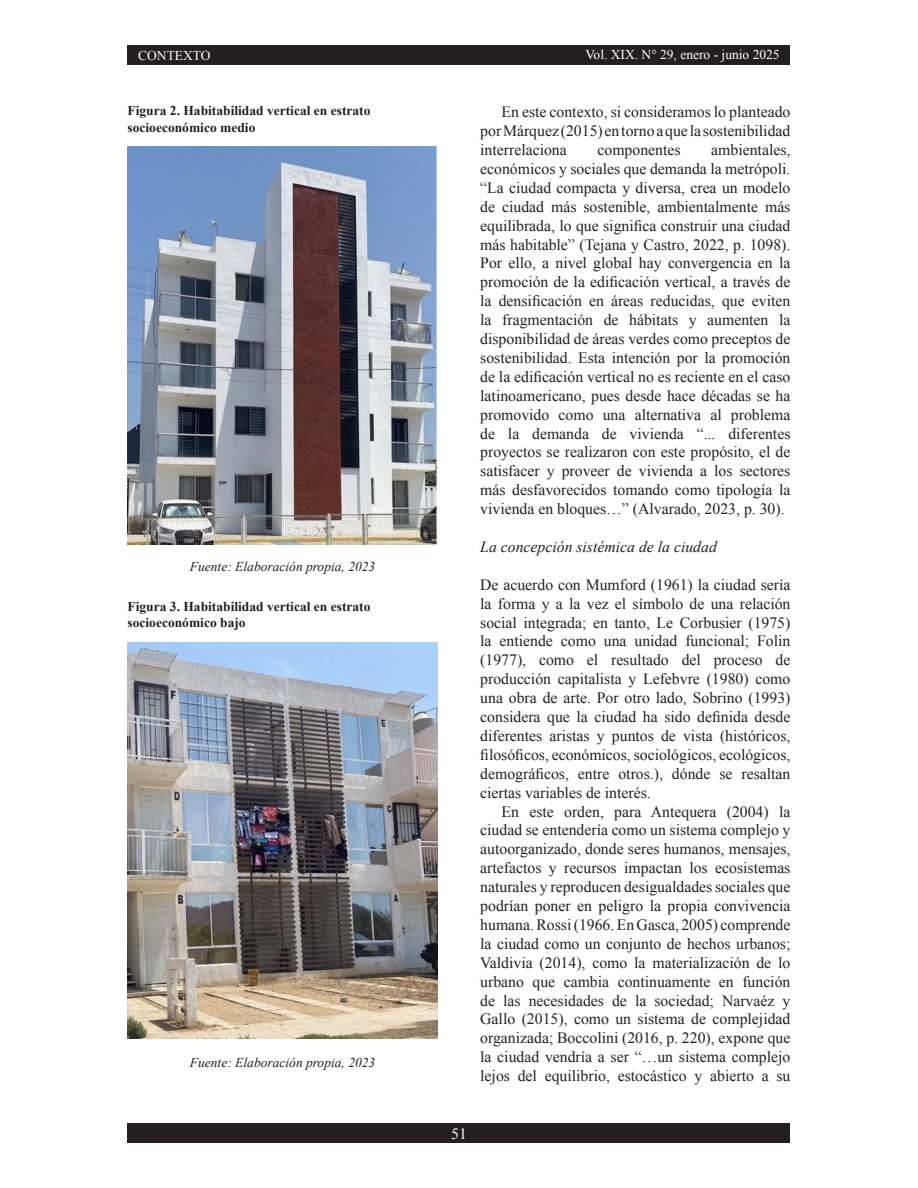
<style>
.page{position:relative;width:918px;height:1188px;background:#fff}
.page>*{position:absolute;margin:0;border:0;box-sizing:border-box;transform-origin:0 0}
.Paragraph{font:15.75px/18.9px "Times New Roman";color:#231f20;text-align:justify}
.Paragraph-2{font:italic 15.75px "Times New Roman";color:#231f20}
.t1{font:15.75px "Times New Roman";color:#fcfcfc}
.t2{font:700 13.5px/16.2px "Times New Roman";color:#231f20}
.t3{font:italic 13.5px "Times New Roman";color:#231f20}
.t4{font:13.5px "Times New Roman";color:#fff}
</style>
<div class="page">
<div style="left:128px;top:1124px;width:662px;height:19px;background:#231f20"></div>
<div style="left:128px;top:45px;width:662px;height:19px;background:#231f20"></div>
<img style="left:128px;top:147px;width:309px;height:397px">
<img style="left:128px;top:642px;width:310px;height:396px">
<p class="t4" style="left:138px;top:47px;width:74px">CONTEXTO</p>
<p class="t4" style="left:586px;top:46px;width:196px">Vol. XIX. N° 29, enero - junio 2025</p>
<p class="t2" style="left:128px;top:102px;width:244px">Figura 2. Habitabilidad vertical en estrato socioeconómico medio</p>
<p class="t3" style="left:190px;top:558px;width:187px">Fuente: Elaboración propia, 2023</p>
<p class="t2" style="left:128px;top:598px;width:244px">Figura 3. Habitabilidad vertical en estrato socioeconómico bajo</p>
<p class="t3" style="left:190px;top:1053px;width:187px">Fuente: Elaboración propia, 2023</p>
<p class="Paragraph" style="left:480px;top:102px;width:312px;text-indent:21px">En este contexto, si consideramos lo planteado por Márquez (2015) en torno a que la sostenibilidad interrelaciona</p>
<p class="Paragraph" style="left:480px;top:140px;width:312px;text-indent:231px">ambientales, económicos y sociales que demanda la metrópoli. “La ciudad compacta y diversa, crea un modelo de ciudad más sostenible, ambientalmente más equilibrada, lo que significa construir una ciudad más habitable” (Tejana y Castro, 2022, p. 1098).<br>Por ello, a nivel global hay convergencia en la promoción de la edificación vertical, a través de la densificación en áreas reducidas, que eviten la fragmentación de hábitats y aumenten la disponibilidad de áreas verdes como preceptos de sostenibilidad. Esta intención por la promoción de la edificación vertical no es reciente en el caso latinoamericano, pues desde hace décadas se ha promovido como una alternativa al problema de la demanda de vivienda “... diferentes proyectos se realizaron con este propósito, el de satisfacer y proveer de vivienda a los sectores más desfavorecidos tomando como tipología la vivienda en bloques…” (Alvarado, 2023, p. 30).</p>
<p class="Paragraph-2" style="left:480px;top:536px;width:238px">La concepción sistémica de la ciudad</p>
<p class="Paragraph" style="left:480px;top:575px;width:312px">De acuerdo con Mumford (1961) la ciudad sería la forma y a la vez el símbolo de una relación social integrada; en tanto, Le Corbusier (1975) la entiende como una unidad funcional; Folin (1977), como el resultado del proceso de producción capitalista y Lefebvre (1980) como una obra de arte. Por otro lado, Sobrino (1993) considera que la ciudad ha sido definida desde diferentes aristas y puntos de vista (históricos, filosóficos, económicos, sociológicos, ecológicos, demográficos, entre otros.), dónde se resaltan ciertas variables de interés.</p>
<p class="Paragraph" style="left:480px;top:802px;width:312px;text-indent:21px">En este orden, para Antequera (2004) la ciudad se entendería como un sistema complejo y autoorganizado, donde seres humanos, mensajes, artefactos y recursos impactan los ecosistemas naturales y reproducen desigualdades sociales que podrían poner en peligro la propia convivencia humana. Rossi (1966. En Gasca, 2005) comprende la ciudad como un conjunto de hechos urbanos; Valdivia (2014), como la materialización de lo urbano que cambia continuamente en función de las necesidades de la sociedad; Narvaéz y Gallo (2015), como un sistema de complejidad organizada; Boccolini (2016, p. 220), expone que la ciudad vendría a ser “…un sistema complejo lejos del equilibrio, estocástico y abierto a su</p>
<p class="Paragraph" style="left:598px;top:140px;width:85px">componentes</p>
<p class="t1" style="left:451px;top:1123px;width:17px">51</p>
</div>
